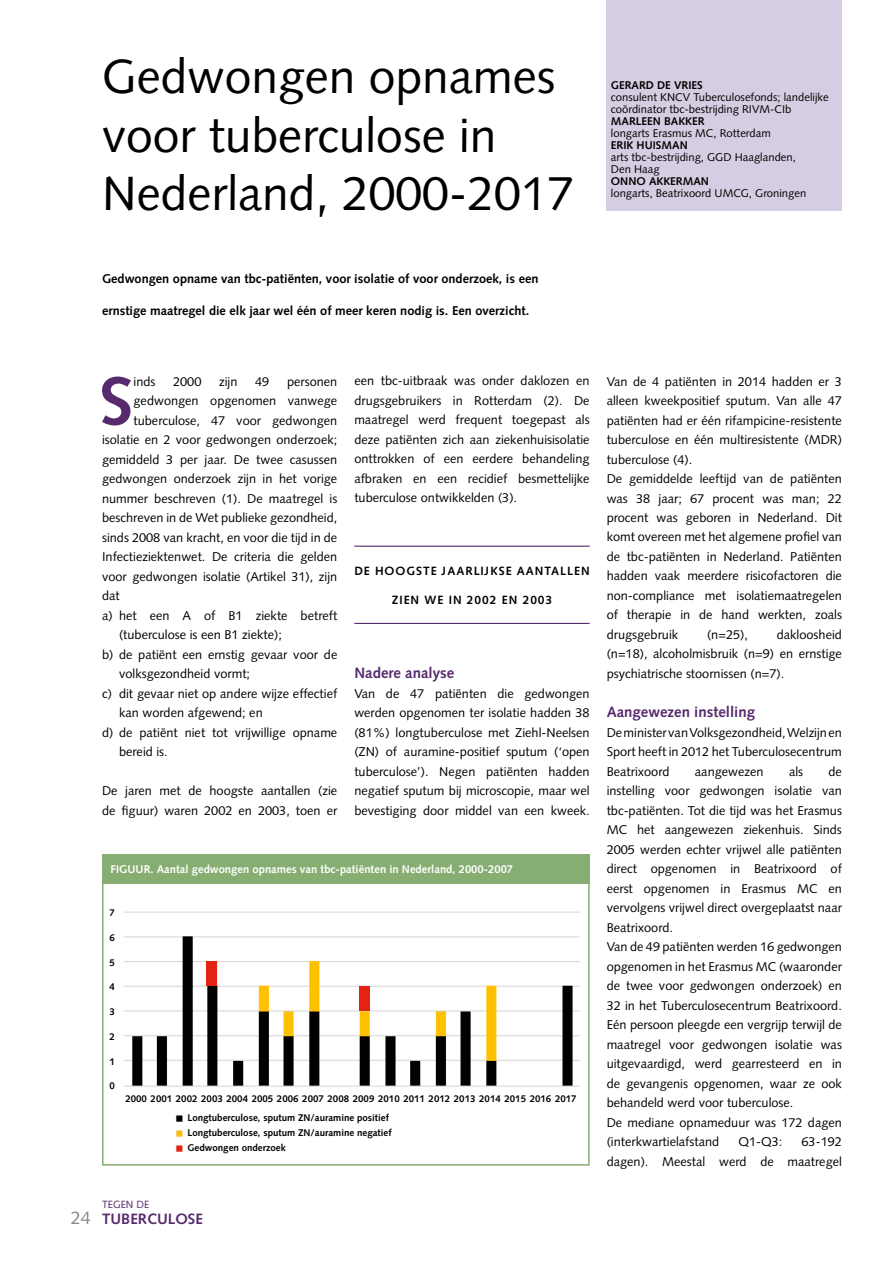
<style>
.page{position:relative;width:893px;height:1263px;background:#fff}
.page>*{position:absolute;margin:0;border:0;box-sizing:border-box;transform-origin:0 0}
.t1{font:700 67.95px "Syntax";color:#57296d}
.t2{font:48px/58.5px "Syntax";color:#000}
.t3{font:700 15px "Syntax";color:#57296d}
.t4{font:12.75px/19.5px "Syntax";color:#000;text-align:justify}
.t5{font:700 12.75px "Syntax";color:#000}
.t6{font:700 12px "Syntax";letter-spacing:.08em;color:#000}
.t7{font:11.25px/12px "Syntax";color:#000}
.t8{font:700 11.25px "Syntax";color:#fff}
.t9{font:700 11.25px "Syntax";color:#000}
.t10{font:10.5px "Syntax";color:#57296d}
.t11{font:700 9.75px/19.5px "Syntax";color:#000}
.s1{font-weight:400;font-size:18px;color:#878787}
</style>
<div class="page">
<div style="left:102px;top:877px;width:488px;height:288px;border:2px solid #87ae72"></div>
<div style="left:607px;top:0;width:235px;height:210px;background:#d5cde1"></div>
<img style="left:123px;top:911px;width:457px;height:176px">
<div style="left:102px;top:854px;width:488px;height:30px;background:#87ae72"></div>
<hr style="left:354px;top:546px;width:236px;height:1px;background:#57296d">
<hr style="left:354px;top:623px;width:236px;height:1px;background:#57296d">
<div style="left:207px;top:961px;width:10px;height:24px;background:#e42313"></div>
<div style="left:359px;top:986px;width:11px;height:25px;background:#e42313"></div>
<h2 class="t2" style="left:102px;top:47px;width:474px">Gedwongen opnames voor tuberculose in<br>Nederland, 2000-2017</h2>
<p class="t5" style="left:102px;top:271px;width:438px">Gedwongen opname van tbc-patiënten, voor isolatie of voor onderzoek, is een</p>
<p class="t5" style="left:102px;top:303px;width:429px">ernstige maatregel die elk jaar wel één of meer keren nodig is. Een overzicht.</p>
<p class="t9" style="left:611px;top:79px;width:93px">GERARD DE VRIES</p>
<p class="t7" style="left:611px;top:91px;width:219px">consulent KNCV Tuberculosefonds; landelijke coördinator tbc-bestrijding RIVM-CIb</p>
<p class="t9" style="left:611px;top:115px;width:95px">MARLEEN BAKKER</p>
<p class="t7" style="left:611px;top:127px;width:161px">longarts Erasmus MC, Rotterdam</p>
<p class="t9" style="left:611px;top:139px;width:78px">ERIK HUISMAN</p>
<p class="t7" style="left:611px;top:151px;width:187px">arts tbc-bestrijding, GGD Haaglanden,<br>Den Haag</p>
<p class="t9" style="left:611px;top:175px;width:100px">ONNO AKKERMAN</p>
<p class="t7" style="left:611px;top:187px;width:197px">longarts, Beatrixoord UMCG, Groningen</p>
<h1 class="t1" style="left:100px;top:362px;width:35px">S</h1>
<p class="t4" style="left:134px;top:371px;width:23px">inds</p>
<p class="t4" style="left:173px;top:371px;width:30px">2000</p>
<p class="t4" style="left:219px;top:371px;width:20px">zijn</p>
<p class="t4" style="left:255px;top:371px;width:16px">49</p>
<p class="t4" style="left:287px;top:371px;width:52px">personen</p>
<p class="t4" style="left:134px;top:391px;width:205px">gedwongen opgenomen vanwege</p>
<p class="t4" style="left:134px;top:410px;width:205px">tuberculose, 47 voor gedwongen</p>
<p class="t4" style="left:102px;top:430px;width:237px">isolatie en 2 voor gedwongen onderzoek;</p>
<p class="t4" style="left:102px;top:449px;width:237px">gemiddeld 3 per jaar. De twee casussen</p>
<p class="t4" style="left:102px;top:469px;width:237px">gedwongen onderzoek zijn in het vorige</p>
<p class="t4" style="left:102px;top:488px;width:237px">nummer beschreven (1). De maatregel is</p>
<p class="t4" style="left:102px;top:508px;width:237px">beschreven in de Wet publieke gezondheid,</p>
<p class="t4" style="left:102px;top:527px;width:237px">sinds 2008 van kracht, en voor die tijd in de</p>
<p class="t4" style="left:102px;top:547px;width:237px">Infectieziektenwet. De criteria die gelden</p>
<p class="t4" style="left:102px;top:566px;width:237px">voor gedwongen isolatie (Artikel 31), zijn</p>
<p class="t4" style="left:102px;top:586px;width:19px">dat</p>
<p class="t4" style="left:102px;top:605px;width:237px">a) het een A of B1 ziekte betreft</p>
<p class="t4" style="left:119px;top:625px;width:164px">(tuberculose is een B1 ziekte);</p>
<p class="t4" style="left:102px;top:644px;width:237px">b) de patiënt een ernstig gevaar voor de</p>
<p class="t4" style="left:119px;top:664px;width:133px">volksgezondheid vormt;</p>
<p class="t4" style="left:102px;top:683px;width:237px">c) dit gevaar niet op andere wijze effectief</p>
<p class="t4" style="left:119px;top:703px;width:145px">kan worden afgewend; en</p>
<p class="t4" style="left:102px;top:722px;width:237px">d) de patiënt niet tot vrijwillige opname</p>
<p class="t4" style="left:119px;top:742px;width:50px">bereid is.</p>
<p class="t4" style="left:102px;top:781px;width:237px">De jaren met de hoogste aantallen (zie de figuur) waren 2002 en 2003, toen er</p>
<p class="t4" style="left:354px;top:371px;width:237px">een tbc-uitbraak was onder daklozen en drugsgebruikers in Rotterdam (2). De maatregel werd frequent toegepast als deze patiënten zich aan ziekenhuisisolatie onttrokken of een eerdere behandeling afbraken en een recidief besmettelijke tuberculose ontwikkelden (3).</p>
<p class="t6" style="left:354px;top:564px;width:237px">DE HOOGSTE JAARLIJKSE AANTALLEN</p>
<p class="t6" style="left:392px;top:593px;width:162px">ZIEN WE IN 2002 EN 2003</p>
<p class="t3" style="left:354px;top:664px;width:101px">Nadere analyse</p>
<p class="t4" style="left:354px;top:683px;width:237px">Van de 47 patiënten die gedwongen werden opgenomen ter isolatie hadden 38 (81%) longtuberculose met Ziehl-Neelsen (ZN) of auramine-positief sputum (‘open tuberculose’). Negen patiënten hadden negatief sputum bij microscopie, maar wel bevestiging door middel van een kweek.</p>
<p class="t8" style="left:111px;top:863px;width:404px">FIGUUR. Aantal gedwongen opnames van tbc-patiënten in Nederland, 2000-2007</p>
<p class="t11" style="left:109px;top:903px;width:7px">7</p>
<p class="t11" style="left:109px;top:928px;width:7px">6</p>
<p class="t11" style="left:109px;top:953px;width:7px">5</p>
<p class="t11" style="left:109px;top:977px;width:7px">4</p>
<p class="t11" style="left:109px;top:1002px;width:7px">3</p>
<p class="t11" style="left:109px;top:1027px;width:7px">2</p>
<p class="t11" style="left:109px;top:1052px;width:7px">1</p>
<p class="t11" style="left:109px;top:1076px;width:7px">0</p>
<p class="t11" style="left:187px;top:1089px;width:391px;text-indent:-62px">2000 2001 2002 2003 2004 2005 2006 2007 2008 2009 2010 2011 2012 2013 2014 2015 2016 2017<br>Longtuberculose, sputum ZN/auramine positief</p>
<p class="t11" style="left:187px;top:1125px;width:206px;line-height:15px">Longtuberculose, sputum ZN/auramine negatief<br>Gedwongen onderzoek</p>
<p class="t10" style="left:102px;top:1198px;width:49px">TEGEN DE</p>
<p class="t3" style="left:71px;top:1210px;width:133px"><span class="s1">24</span> TUBERCULOSE</p>
<p class="t4" style="left:607px;top:371px;width:237px;text-align:left">Van de 4 patiënten in 2014 hadden er 3 alleen kweekpositief sputum. Van alle 47 patiënten had er één rifampicine-resistente tuberculose en één multiresistente (MDR) tuberculose (4).<br>De gemiddelde leeftijd van de patiënten was 38 jaar; 67 procent was man; 22 procent was geboren in Nederland. Dit komt overeen met het algemene profiel van de tbc-patiënten in Nederland. Patiënten hadden vaak meerdere risicofactoren die non-compliance met isolatiemaatregelen of therapie in de hand werkten, zoals drugsgebruik</p>
<p class="t4" style="left:607px;top:625px;width:237px;text-indent:170px">dakloosheid (n=18), alcoholmisbruik (n=9) en ernstige psychiatrische stoornissen (n=7).</p>
<p class="t3" style="left:607px;top:703px;width:150px">Aangewezen instelling</p>
<p class="t4" style="left:607px;top:722px;width:237px">De minister van Volksgezondheid, Welzijn en Sport heeft in 2012 het Tuberculosecentrum Beatrixoord</p>
<p class="t4" style="left:707px;top:625px;width:42px">(n=25),</p>
<p class="t4" style="left:607px;top:761px;width:237px;text-align:left;text-indent:222px">de instelling voor gedwongen isolatie van tbc-patiënten. Tot die tijd was het Erasmus MC het aangewezen ziekenhuis. Sinds 2005 werden echter vrijwel alle patiënten direct opgenomen in Beatrixoord of eerst opgenomen in Erasmus MC en vervolgens vrijwel direct overgeplaatst naar Beatrixoord.<br>Van de 49 patiënten werden 16 gedwongen opgenomen in het Erasmus MC (waaronder de twee voor gedwongen onderzoek) en 32 in het Tuberculosecentrum Beatrixoord.<br>Eén persoon pleegde een vergrijp terwijl de maatregel voor gedwongen isolatie was uitgevaardigd, werd gearresteerd en in de gevangenis opgenomen, waar ze ook behandeld werd voor tuberculose.<br>De mediane opnameduur was 172 dagen (interkwartielafstand</p>
<p class="t4" style="left:695px;top:761px;width:70px">aangewezen</p>
<p class="t4" style="left:789px;top:761px;width:16px">als</p>
<p class="t4" style="left:738px;top:1132px;width:45px">Q1-Q3:</p>
<p class="t4" style="left:607px;top:1132px;width:237px;text-align:right">63-192<br>dagen). Meestal werd de maatregel</p>
</div>
